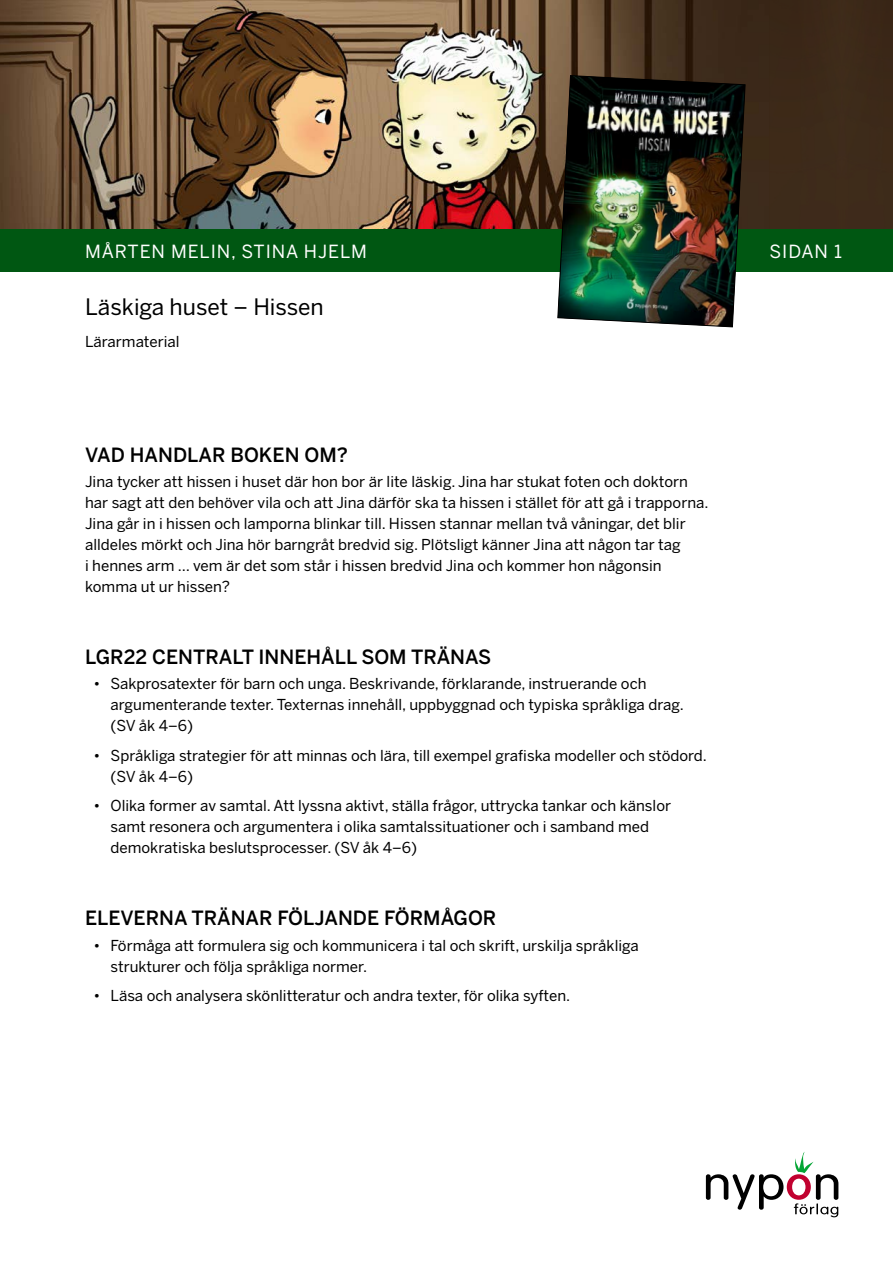
<style>
.page{position:relative;width:893px;height:1263px;background:#fff}
.page>*{position:absolute;margin:0;border:0;box-sizing:border-box;transform-origin:0 0}
.t1{font:22.5px "Benton Sans";color:#000}
.t2{font:500 19.5px "Benton Sans";color:#000}
.t3{font:18px "Benton Sans";letter-spacing:.05em;color:#fff}
.t4{font:15px/21px "Benton Sans";color:#000}
</style>
<div class="page">
<img style="left:0;top:0;width:770px;height:230px">
<div style="left:770px;top:0;width:72px;height:230px;background:#3d2a19"></div>
<div style="left:842px;top:0;width:51px;height:230px;background:#3d2a1a"></div>
<div style="left:0;top:230px;width:893px;height:42px;background:#005712"></div>
<img style="left:557px;top:75px;width:189px;height:253px">
<svg style="left:706px;top:1152px;width:132px;height:65px"></svg>
<p class="t3" style="left:85px;top:241px;width:283px">MÅRTEN MELIN, STINA HJELM</p>
<h1 class="t1" style="left:85px;top:294px;width:240px">Läskiga huset – Hissen</h1>
<p class="t4" style="left:85px;top:331px;width:96px">Lärarmaterial</p>
<h2 class="t2" style="left:85px;top:443px;width:264px">VAD HANDLAR BOKEN OM?</h2>
<p class="t4" style="left:85px;top:471px;width:625px">Jina tycker att hissen i huset där hon bor är lite läskig. Jina har stukat foten och doktorn har sagt att den behöver vila och att Jina därför ska ta hissen i stället för att gå i trapporna.<br>Jina går in i hissen och lamporna blinkar till. Hissen stannar mellan två våningar, det blir alldeles mörkt och Jina hör barngråt bredvid sig. Plötsligt känner Jina att någon tar tag<br>i hennes arm … vem är det som står i hissen bredvid Jina och kommer hon någonsin komma ut ur hissen?</p>
<h2 class="t2" style="left:85px;top:645px;width:408px">LGR22 CENTRALT INNEHÅLL SOM TRÄNAS</h2>
<p class="t4" style="left:111px;top:673px;width:575px;text-indent:-17px">• Sakprosatexter för barn och unga. Beskrivande, förklarande, instruerande och argumenterande texter. Texternas innehåll, uppbyggnad och typiska språkliga drag. (SV åk 4–6)</p>
<p class="t4" style="left:111px;top:745px;width:598px;text-indent:-17px">• Språkliga strategier för att minnas och lära, till exempel grafiska modeller och stödord. (SV åk 4–6)</p>
<p class="t4" style="left:111px;top:795px;width:562px;text-indent:-17px">• Olika former av samtal. Att lyssna aktivt, ställa frågor, uttrycka tankar och känslor samt resonera och argumentera i olika samtalssituationer och i samband med demokratiska beslutsprocesser. (SV åk 4–6)</p>
<h2 class="t2" style="left:85px;top:906px;width:413px">ELEVERNA TRÄNAR FÖLJANDE FÖRMÅGOR</h2>
<p class="t4" style="left:111px;top:935px;width:530px;text-indent:-17px">• Förmåga att formulera sig och kommunicera i tal och skrift, urskilja språkliga strukturer och följa språkliga normer.</p>
<p class="t4" style="left:94px;top:985px;width:478px">• Läsa och analysera skönlitteratur och andra texter, för olika syften.</p>
<p class="t3" style="left:769px;top:241px;width:74px">SIDAN 1</p>
</div>
